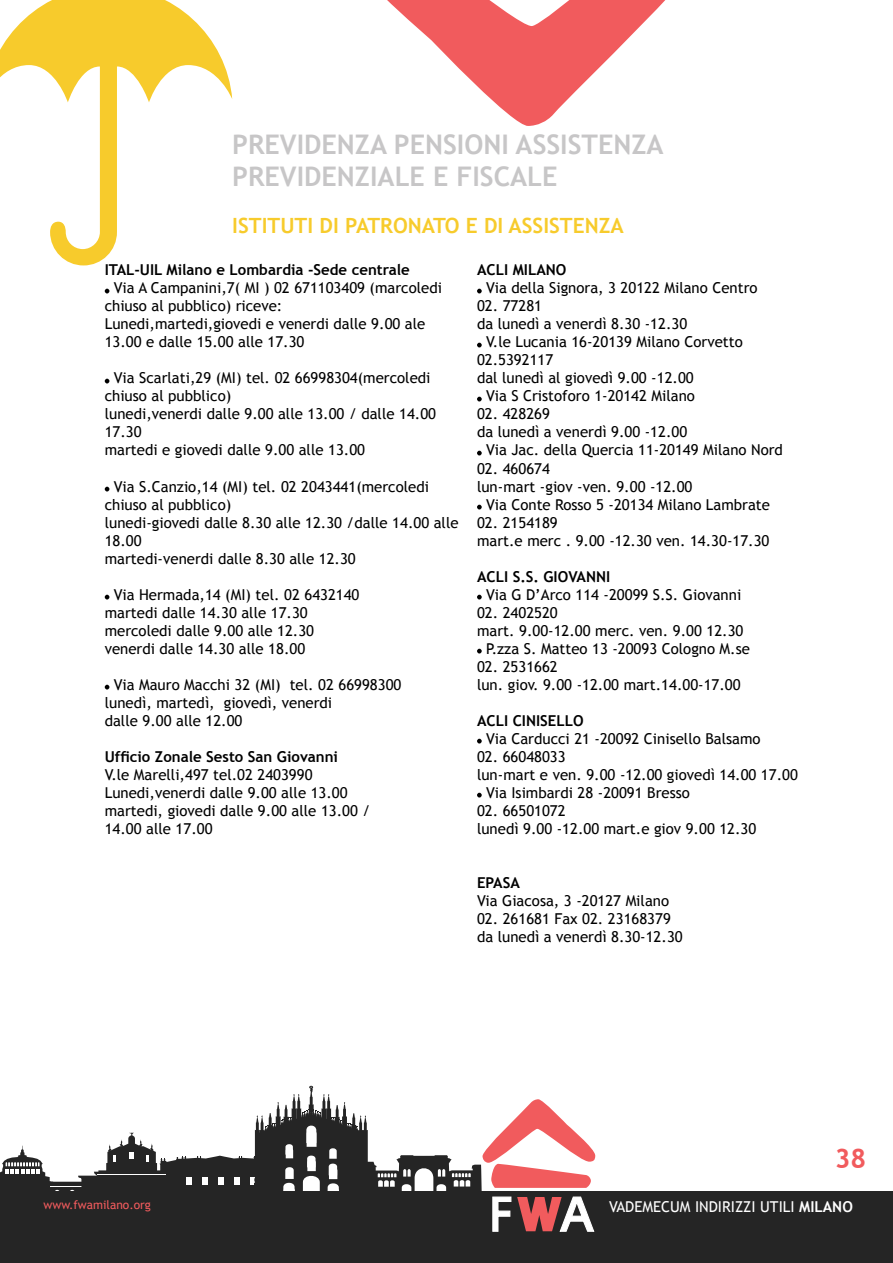
<style>
.page{position:relative;width:893px;height:1263px;background:#fff}
.page>*{position:absolute;margin:0;border:0;box-sizing:border-box;transform-origin:0 0}
.t1{font:700 27px/32.4px "Trebuchet MS";color:#c7c6c7}
.t2{font:700 27px "Trebuchet MS";color:#f15b5d}
.t3{font:700 21px "Trebuchet MS";color:#f7cb2c}
.t4{font:15px/18px "Trebuchet MS";color:#000}
.t5{font:700 15px "Trebuchet MS";color:#000}
.t6{font:15px "Trebuchet MS";color:#fff}
.t7{font:12px "Trebuchet MS";color:#f15b5d}
.s1{font-weight:700}
</style>
<div class="page">
<svg style="left:387px;top:0;width:279px;height:126px"></svg>
<div style="left:0;top:1192px;width:893px;height:71px;background:#252525"></div>
<svg style="left:0;top:1086px;width:595px;height:146px"></svg>
<svg style="left:0;top:0;width:232px;height:265px"></svg>
<svg style="left:105px;top:289px;width:4px;height:4px"></svg>
<svg style="left:105px;top:379px;width:4px;height:4px"></svg>
<svg style="left:105px;top:487px;width:4px;height:4px"></svg>
<svg style="left:105px;top:595px;width:4px;height:4px"></svg>
<svg style="left:105px;top:685px;width:4px;height:4px"></svg>
<svg style="left:477px;top:289px;width:5px;height:4px"></svg>
<svg style="left:477px;top:343px;width:5px;height:4px"></svg>
<svg style="left:477px;top:397px;width:5px;height:4px"></svg>
<svg style="left:477px;top:451px;width:5px;height:4px"></svg>
<svg style="left:477px;top:505px;width:5px;height:4px"></svg>
<svg style="left:477px;top:595px;width:5px;height:4px"></svg>
<svg style="left:477px;top:649px;width:5px;height:4px"></svg>
<svg style="left:477px;top:739px;width:5px;height:4px"></svg>
<svg style="left:477px;top:793px;width:5px;height:4px"></svg>
<h1 class="t1" style="left:232px;top:128px;width:433px">PREVIDENZA PENSIONI ASSISTENZA<br>PREVIDENZIALE E FISCALE</h1>
<h2 class="t3" style="left:232px;top:212px;width:393px">ISTITUTI DI PATRONATO E DI ASSISTENZA</h2>
<p class="t5" style="left:105px;top:261px;width:307px">ITAL-UIL Milano e Lombardia -Sede centrale</p>
<p class="t4" style="left:105px;top:279px;width:339px;text-indent:9px">Via A Campanini,7( MI ) 02 671103409 (marcoledi chiuso al pubblico) riceve:<br>Lunedi,martedi,giovedi e venerdi dalle 9.00 ale 13.00 e dalle 15.00 alle 17.30</p>
<p class="t4" style="left:105px;top:369px;width:333px;text-indent:9px">Via Scarlati,29 (MI) tel. 02 66998304(mercoledi chiuso al pubblico)<br>lunedi,venerdi dalle 9.00 alle 13.00 / dalle 14.00<br>17.30<br>martedi e giovedi dalle 9.00 alle 13.00</p>
<p class="t4" style="left:105px;top:477px;width:355px;text-indent:9px">Via S.Canzio,14 (MI) tel. 02 2043441(mercoledi chiuso al pubblico)<br>lunedi-giovedi dalle 8.30 alle 12.30 /dalle 14.00 alle 18.00<br>martedi-venerdi dalle 8.30 alle 12.30</p>
<p class="t4" style="left:105px;top:585px;width:256px;text-indent:9px">Via Hermada,14 (MI) tel. 02 6432140 martedi dalle 14.30 alle 17.30 mercoledi dalle 9.00 alle 12.30 venerdi dalle 14.30 alle 18.00</p>
<p class="t4" style="left:105px;top:675px;width:298px;text-indent:9px">Via Mauro Macchi 32 (MI) tel. 02 66998300 lunedì, martedì, giovedì, venerdi<br>dalle 9.00 alle 12.00</p>
<p class="t5" style="left:105px;top:747px;width:235px">Ufficio Zonale Sesto San Giovanni</p>
<p class="t4" style="left:105px;top:765px;width:267px">V.le Marelli,497 tel.02 2403990<br>Lunedi,venerdi dalle 9.00 alle 13.00 martedi, giovedi dalle 9.00 alle 13.00 /<br>14.00 alle 17.00</p>
<p class="t5" style="left:477px;top:261px;width:91px">ACLI MILANO</p>
<p class="t4" style="left:486px;top:279px;width:273px">Via della Signora, 3 20122 Milano Centro</p>
<p class="t4" style="left:477px;top:297px;width:67px">02. 77281</p>
<p class="t4" style="left:477px;top:315px;width:212px">da lunedì a venerdì 8.30 -12.30</p>
<p class="t4" style="left:486px;top:333px;width:258px">V.le Lucania 16-20139 Milano Corvetto</p>
<p class="t4" style="left:477px;top:351px;width:78px">02.5392117</p>
<p class="t4" style="left:477px;top:369px;width:218px">dal lunedì al giovedì 9.00 -12.00</p>
<p class="t4" style="left:486px;top:387px;width:210px">Via S Cristoforo 1-20142 Milano</p>
<p class="t4" style="left:477px;top:405px;width:74px">02. 428269</p>
<p class="t4" style="left:477px;top:423px;width:212px">da lunedì a venerdì 9.00 -12.00</p>
<p class="t4" style="left:486px;top:441px;width:298px">Via Jac. della Quercia 11-20149 Milano Nord</p>
<p class="t4" style="left:477px;top:459px;width:74px">02. 460674</p>
<p class="t4" style="left:477px;top:477px;width:217px">lun-mart -giov -ven. 9.00 -12.00</p>
<p class="t4" style="left:486px;top:495px;width:285px">Via Conte Rosso 5 -20134 Milano Lambrate</p>
<p class="t4" style="left:477px;top:513px;width:294px">02. 2154189<br>mart.e merc . 9.00 -12.30 ven. 14.30-17.30</p>
<p class="t5" style="left:477px;top:567px;width:135px">ACLI S.S. GIOVANNI</p>
<p class="t4" style="left:486px;top:585px;width:257px">Via G D’Arco 114 -20099 S.S. Giovanni</p>
<p class="t4" style="left:477px;top:603px;width:82px">02. 2402520</p>
<p class="t4" style="left:477px;top:621px;width:268px">mart. 9.00-12.00 merc. ven. 9.00 12.30</p>
<p class="t4" style="left:486px;top:639px;width:265px">P.zza S. Matteo 13 -20093 Cologno M.se</p>
<p class="t4" style="left:477px;top:657px;width:265px">02. 2531662<br>lun. giov. 9.00 -12.00 mart.14.00-17.00</p>
<p class="t5" style="left:477px;top:711px;width:108px">ACLI CINISELLO</p>
<p class="t4" style="left:486px;top:729px;width:276px">Via Carducci 21 -20092 Cinisello Balsamo</p>
<p class="t4" style="left:477px;top:747px;width:90px">02. 66048033</p>
<p class="t4" style="left:477px;top:765px;width:322px">lun-mart e ven. 9.00 -12.00 giovedì 14.00 17.00</p>
<p class="t4" style="left:486px;top:783px;width:205px">Via Isimbardi 28 -20091 Bresso</p>
<p class="t4" style="left:477px;top:801px;width:281px">02. 66501072<br>lunedì 9.00 -12.00 mart.e giov 9.00 12.30</p>
<p class="t5" style="left:477px;top:873px;width:44px">EPASA</p>
<p class="t4" style="left:477px;top:891px;width:194px">Via Giacosa, 3 -20127 Milano</p>
<p class="t4" style="left:477px;top:909px;width:207px">02. 261681 Fax 02. 23168379 da lunedì a venerdì 8.30-12.30</p>
<h1 class="t2" style="left:835px;top:1141px;width:33px">38</h1>
<p class="t7" style="left:44px;top:1198px;width:109px">www.fwamilano.org</p>
<p class="t6" style="left:609px;top:1198px;width:245px">VADEMECUM INDIRIZZI UTILI <span class="s1">MILANO</span></p>
</div>
